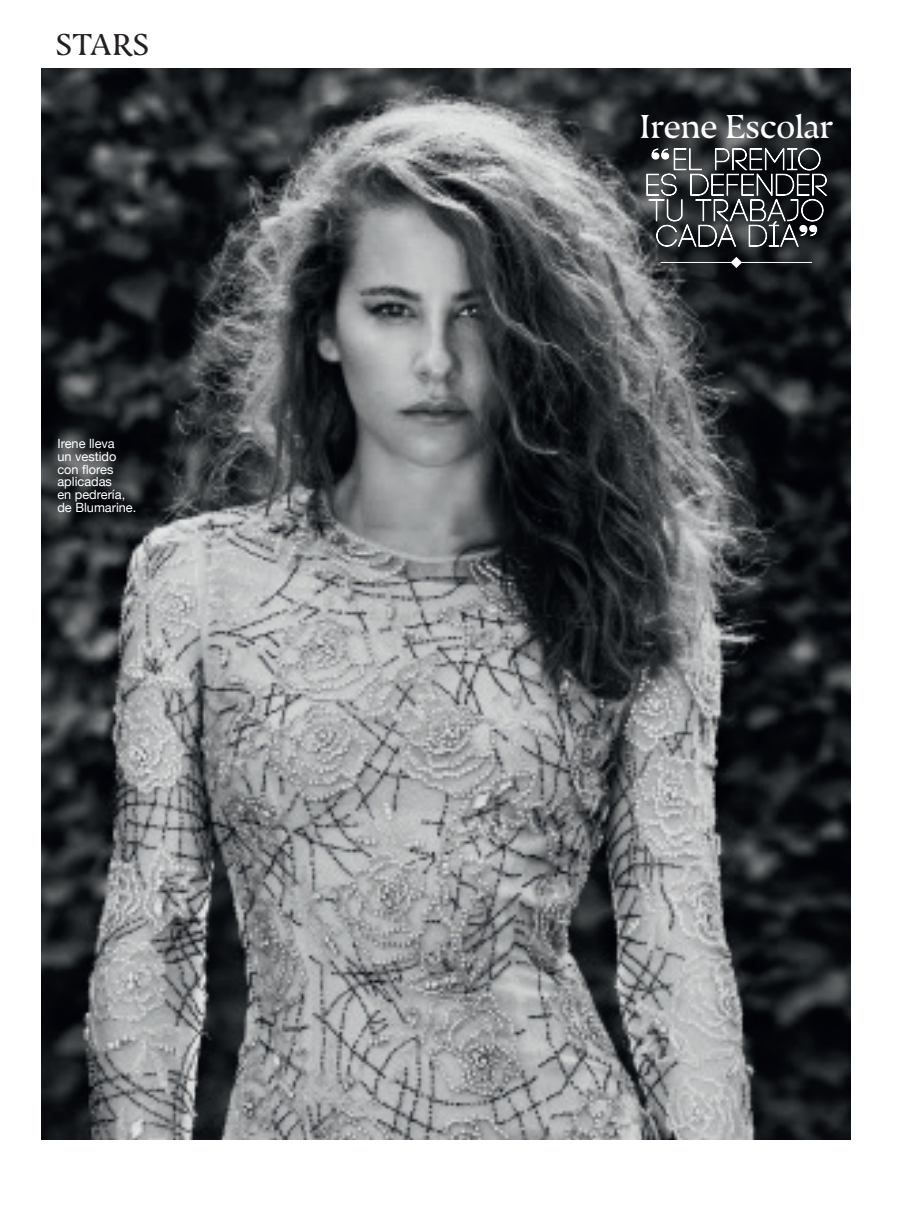
<style>
.page{position:relative;width:906px;height:1212px;background:#fff}
.page>*{position:absolute;margin:0;border:0;box-sizing:border-box;transform-origin:0 0}
.t1{font:33px "Nocturno Display";color:#fff}
.t2{font:30px "Nocturno Display";letter-spacing:.01em;color:#231f20}
.Pie_de_foto_147{font:12.75px/12.8px "Helvetica Neue";color:#fff}
</style>
<div class="page">
<img style="left:41px;top:68px;width:809px;height:1071px">
<svg style="left:646px;top:147px;width:183px;height:100px;background:#484b4d"></svg>
<hr style="left:660px;top:262px;width:152px;height:1px;background:#fff">
<svg style="left:730px;top:257px;width:12px;height:11px"></svg>
<p class="t2" style="left:55px;top:25px;width:95px">STARS</p>
<p class="Pie_de_foto_147" style="left:57px;top:438px;width:59px">Irene lleva</p>
<p class="Pie_de_foto_147" style="left:57px;top:451px;width:61px">un vestido</p>
<p class="Pie_de_foto_147" style="left:57px;top:463px;width:57px">con flores aplicadas</p>
<p class="Pie_de_foto_147" style="left:57px;top:489px;width:69px">en pedrería,</p>
<p class="Pie_de_foto_147" style="left:57px;top:502px;width:80px">de Blumarine.</p>
<p class="t1" style="left:639px;top:106px;width:195px">Irene Escolar</p>
</div>
